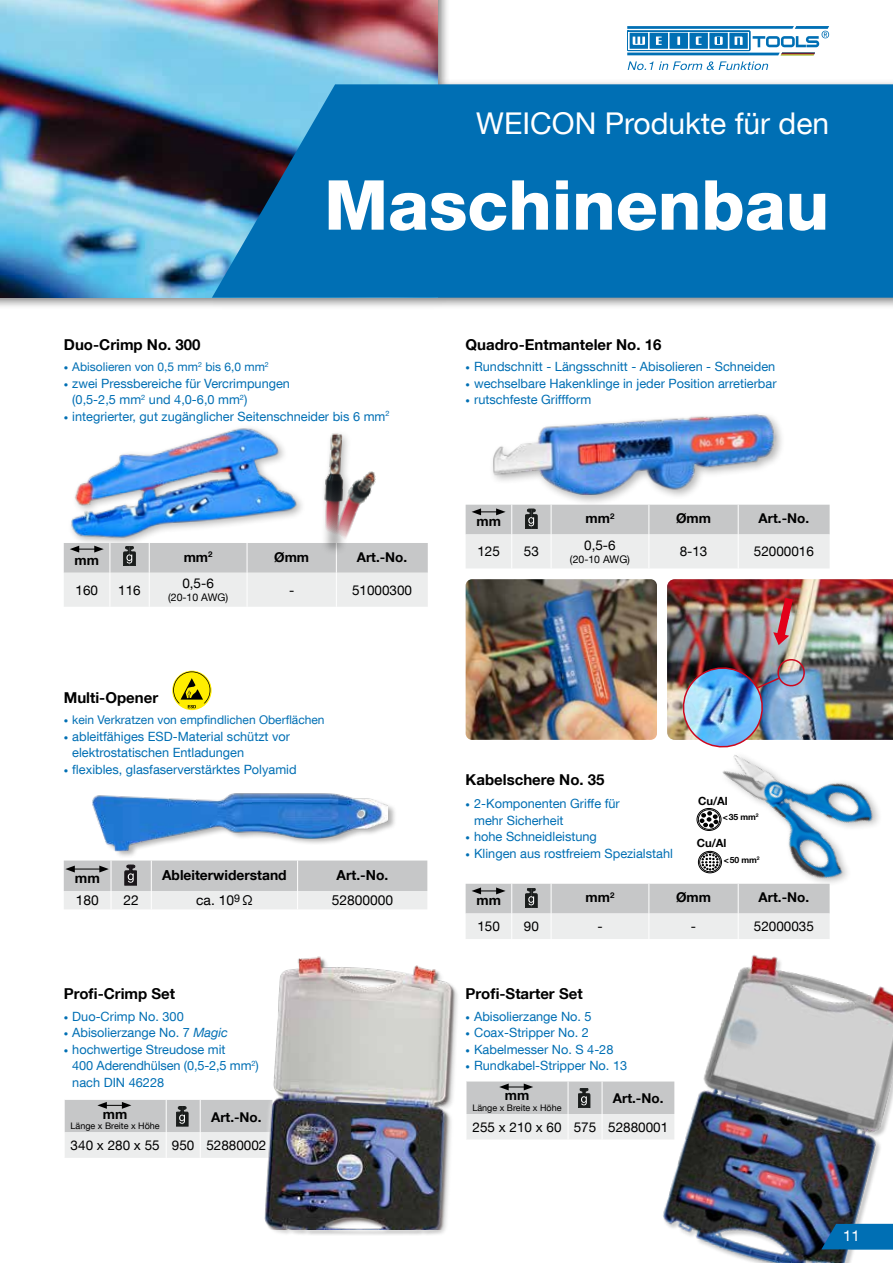
<style>
.page{position:relative;width:893px;height:1263px;background:#fff}
.page>*{position:absolute;margin:0;border:0;box-sizing:border-box;transform-origin:0 0}
.t1{font:800 69px "Helvetica Neue LT Com";color:#fff}
.t2{font:30px "Helvetica Neue LT Com";color:#fff}
.t3{font:700 15px "Helvetica Neue LT Com";color:#000}
.t4{font:15px "Helvetica Neue LT Com";color:#fff}
.t5{font:700 13.8px "Helvetica Neue LT Com";color:#000}
.t6{font:13.8px "Helvetica Neue LT Com";color:#000}
.t7{font:13.5px "Helvetica Neue LT Com";color:#000}
.t8{font:700 13.5px "Helvetica Neue LT Com";color:#000}
.t9{font:12.75px/16.5px "Helvetica Neue LT Com";color:#006fb4}
.t10{font:12px "Helvetica Neue LT Com";color:#006fb4}
.t11{font:700 11.25px "Helvetica Neue LT Com";color:#000}
.t12{font:10.5px "Helvetica Neue LT Com";color:#000}
.t13{font:9px "Helvetica Neue LT Com";color:#000}
.t14{font:700 8.55px "Helvetica Neue LT Com";letter-spacing:-.01em;color:#000}
.s1{font-size:9px}
.s2{font-style:italic}
</style>
<div class="page">
<div style="left:0;top:0;width:893px;height:310px;background:#000;opacity:.5"></div>
<img style="left:0;top:0;width:438px;height:298px">
<svg style="left:212px;top:84px;width:681px;height:214px;background:#0871b1"></svg>
<div style="left:489px;top:411px;width:296px;height:95px;background:#000;opacity:.3"></div>
<img style="left:491px;top:411px;width:286px;height:87px">
<img style="left:663px;top:955px;width:230px;height:308px">
<img style="left:695px;top:755px;width:184px;height:129px">
<svg style="left:628px;top:61px;width:140px;height:9px"></svg>
<svg style="left:627px;top:26px;width:202px;height:29px"></svg>
<img style="left:71px;top:428px;width:222px;height:115px">
<img style="left:466px;top:579px;width:191px;height:161px">
<img style="left:667px;top:579px;width:226px;height:161px">
<img style="left:677px;top:656px;width:128px;height:92px">
<svg style="left:773px;top:598px;width:20px;height:47px"></svg>
<svg style="left:64px;top:543px;width:364px;height:64px;background:#dbdcdc"></svg>
<img style="left:293px;top:494px;width:7px;height:62px">
<img style="left:300px;top:433px;width:113px;height:130px">
<svg style="left:172px;top:671px;width:40px;height:39px"></svg>
<svg style="left:173px;top:671px;width:37px;height:37px"></svg>
<div style="left:92px;top:792px;width:305px;height:67px;background:#000;opacity:.3"></div>
<img style="left:92px;top:792px;width:295px;height:60px">
<svg style="left:64px;top:860px;width:363px;height:49px;background:#d1d2d3"></svg>
<svg style="left:64px;top:1100px;width:186px;height:58px;background:#d3d4d4"></svg>
<svg style="left:467px;top:1081px;width:207px;height:58px;background:#d3d4d4"></svg>
<svg style="left:466px;top:505px;width:364px;height:63px;background:#d8d9da"></svg>
<svg style="left:466px;top:884px;width:364px;height:55px;background:#d5d6d7"></svg>
<div style="left:698px;top:809px;width:22px;height:20px;border:1px solid #000;border-radius:50%"></div>
<div style="left:697px;top:808px;width:24px;height:23px;border:1px solid #000;border-radius:50%"></div>
<svg style="left:699px;top:811px;width:19px;height:17px"></svg>
<div style="left:699px;top:852px;width:21px;height:20px;border:1px solid #000;border-radius:50%"></div>
<div style="left:698px;top:851px;width:24px;height:22px;border:1px solid #000;border-radius:50%"></div>
<svg style="left:701px;top:853px;width:17px;height:17px"></svg>
<svg style="left:821px;top:1224px;width:72px;height:25px;background:#066cae"></svg>
<svg style="left:270px;top:1229px;width:175px;height:6px"></svg>
<img style="left:250px;top:956px;width:217px;height:273px">
<h2 class="t2" style="left:476px;top:105px;width:354px">WEICON Produkte für den</h2>
<h1 class="t1" style="left:324px;top:164px;width:506px">Maschinenbau</h1>
<p class="t3" style="left:64px;top:335px;width:138px">Duo-Crimp No. 300</p>
<p class="t10" style="left:64px;top:359px;width:207px"><span class="s1">•</span> Abisolieren von 0,5 mm<sup>2</sup> bis 6,0 mm<sup>2</sup></p>
<p class="t9" style="left:72px;top:375px;width:219px;text-indent:-9px"><span class="s1">•</span> zwei Pressbereiche für Vercrimpungen (0,5-2,5 mm<sup>2</sup> und 4,0-6,0 mm<sup>2</sup>)</p>
<p class="t9" style="left:64px;top:408px;width:327px"><span class="s1">•</span> integrierter, gut zugänglicher Seitenschneider bis 6 mm<sup>2</sup></p>
<p class="t8" style="left:75px;top:551px;width:26px">mm</p>
<p class="t8" style="left:184px;top:548px;width:30px">mm<sup>2</sup></p>
<p class="t8" style="left:274px;top:548px;width:36px">Ømm</p>
<p class="t8" style="left:357px;top:548px;width:52px">Art.-No.</p>
<p class="t7" style="left:76px;top:581px;width:24px">160</p>
<p class="t7" style="left:118px;top:581px;width:24px">116</p>
<p class="t7" style="left:182px;top:575px;width:33px">0,5-6</p>
<p class="t12" style="left:168px;top:591px;width:62px">(20-10 AWG)</p>
<p class="t7" style="left:289px;top:581px;width:7px">-</p>
<p class="t7" style="left:352px;top:581px;width:62px">51000300</p>
<p class="t3" style="left:64px;top:688px;width:96px">Multi-Opener</p>
<p class="t10" style="left:64px;top:713px;width:262px"><span class="s1">•</span> kein Verkratzen von empfindlichen Oberflächen</p>
<p class="t9" style="left:72px;top:728px;width:219px;text-indent:-9px"><span class="s1">•</span> ableitfähiges ESD-Material schützt vor elektrostatischen Entladungen</p>
<p class="t9" style="left:64px;top:761px;width:234px"><span class="s1">•</span> flexibles, glasfaserverstärktes Polyamid</p>
<p class="t5" style="left:75px;top:869px;width:27px">mm</p>
<p class="t5" style="left:162px;top:866px;width:126px">Ableiterwiderstand</p>
<p class="t5" style="left:337px;top:866px;width:53px">Art.-No.</p>
<p class="t6" style="left:76px;top:892px;width:25px">180</p>
<p class="t6" style="left:123px;top:892px;width:17px">22</p>
<p class="t6" style="left:196px;top:892px;width:58px">ca. 10<sup>9</sup> Ω</p>
<p class="t6" style="left:332px;top:892px;width:63px">52800000</p>
<p class="t3" style="left:64px;top:984px;width:113px">Profi-Crimp Set</p>
<p class="t9" style="left:64px;top:1007px;width:121px"><span class="s1">•</span> Duo-Crimp No. 300</p>
<p class="t9" style="left:64px;top:1024px;width:166px"><span class="s1">•</span> Abisolierzange No. 7 <span class="s2">Magic</span></p>
<p class="t9" style="left:72px;top:1040px;width:188px;text-indent:-9px"><span class="s1">•</span> hochwertige Streudose mit<br>400 Aderendhülsen (0,5-2,5 mm<sup>2</sup>) nach DIN 46228</p>
<p class="t8" style="left:103px;top:1105px;width:26px">mm</p>
<p class="t13" style="left:71px;top:1120px;width:91px">Länge x Breite x Höhe</p>
<p class="t8" style="left:211px;top:1108px;width:52px">Art.-No.</p>
<p class="t7" style="left:71px;top:1137px;width:197px">340 x 280 x 55 950 52880002</p>
<p class="t3" style="left:466px;top:335px;width:197px">Quadro-Entmanteler No. 16</p>
<p class="t9" style="left:466px;top:358px;width:311px"><span class="s1">•</span> Rundschnitt - Längsschnitt - Abisolieren - Schneiden</p>
<p class="t9" style="left:466px;top:374px;width:312px"><span class="s1">•</span> wechselbare Hakenklinge in jeder Position arretierbar</p>
<p class="t9" style="left:466px;top:391px;width:127px"><span class="s1">•</span> rutschfeste Griffform</p>
<p class="t8" style="left:476px;top:513px;width:26px">mm</p>
<p class="t8" style="left:586px;top:510px;width:30px">mm<sup>2</sup></p>
<p class="t8" style="left:676px;top:510px;width:36px">Ømm</p>
<p class="t8" style="left:759px;top:510px;width:52px">Art.-No.</p>
<p class="t7" style="left:477px;top:543px;width:24px">125</p>
<p class="t7" style="left:524px;top:543px;width:17px">53</p>
<p class="t7" style="left:584px;top:537px;width:33px">0,5-6</p>
<p class="t12" style="left:570px;top:552px;width:62px">(20-10 AWG)</p>
<p class="t7" style="left:680px;top:543px;width:29px">8-13</p>
<p class="t7" style="left:754px;top:543px;width:62px">52000016</p>
<p class="t3" style="left:466px;top:770px;width:140px">Kabelschere No. 35</p>
<p class="t9" style="left:474px;top:795px;width:147px;text-indent:-9px"><span class="s1">•</span> 2-Komponenten Griffe für mehr Sicherheit</p>
<p class="t9" style="left:466px;top:828px;width:133px"><span class="s1">•</span> hohe Schneidleistung</p>
<p class="t9" style="left:466px;top:844px;width:209px"><span class="s1">•</span> Klingen aus rostfreiem Spezialstahl</p>
<p class="t11" style="left:698px;top:794px;width:31px">Cu/Al</p>
<p class="t11" style="left:697px;top:836px;width:31px">Cu/Al</p>
<p class="t14" style="left:723px;top:812px;width:37px">&lt;35 mm<sup>2</sup></p>
<p class="t14" style="left:724px;top:854px;width:37px">&lt;50 mm<sup>2</sup></p>
<p class="t8" style="left:476px;top:892px;width:26px">mm</p>
<p class="t8" style="left:586px;top:889px;width:30px">mm<sup>2</sup></p>
<p class="t8" style="left:676px;top:889px;width:36px">Ømm</p>
<p class="t8" style="left:759px;top:889px;width:52px">Art.-No.</p>
<p class="t7" style="left:477px;top:918px;width:24px">150</p>
<p class="t7" style="left:524px;top:918px;width:17px">90</p>
<p class="t7" style="left:597px;top:918px;width:7px">-</p>
<p class="t7" style="left:691px;top:918px;width:7px">-</p>
<p class="t7" style="left:754px;top:918px;width:62px">52000035</p>
<p class="t3" style="left:466px;top:984px;width:118px">Profi-Starter Set</p>
<p class="t9" style="left:466px;top:1007px;width:128px"><span class="s1">•</span> Abisolierzange No. 5</p>
<p class="t9" style="left:466px;top:1024px;width:125px"><span class="s1">•</span> Coax-Stripper No. 2</p>
<p class="t9" style="left:466px;top:1040px;width:149px"><span class="s1">•</span> Kabelmesser No. S 4-28</p>
<p class="t9" style="left:466px;top:1057px;width:163px"><span class="s1">•</span> Rundkabel-Stripper No. 13</p>
<p class="t8" style="left:505px;top:1087px;width:26px">mm</p>
<p class="t13" style="left:472px;top:1102px;width:91px">Länge x Breite x Höhe</p>
<p class="t8" style="left:613px;top:1090px;width:52px">Art.-No.</p>
<p class="t7" style="left:472px;top:1118px;width:197px">255 x 210 x 60 575 52880001</p>
<p class="t4" style="left:843px;top:1226px;width:18px">11</p>
</div>
